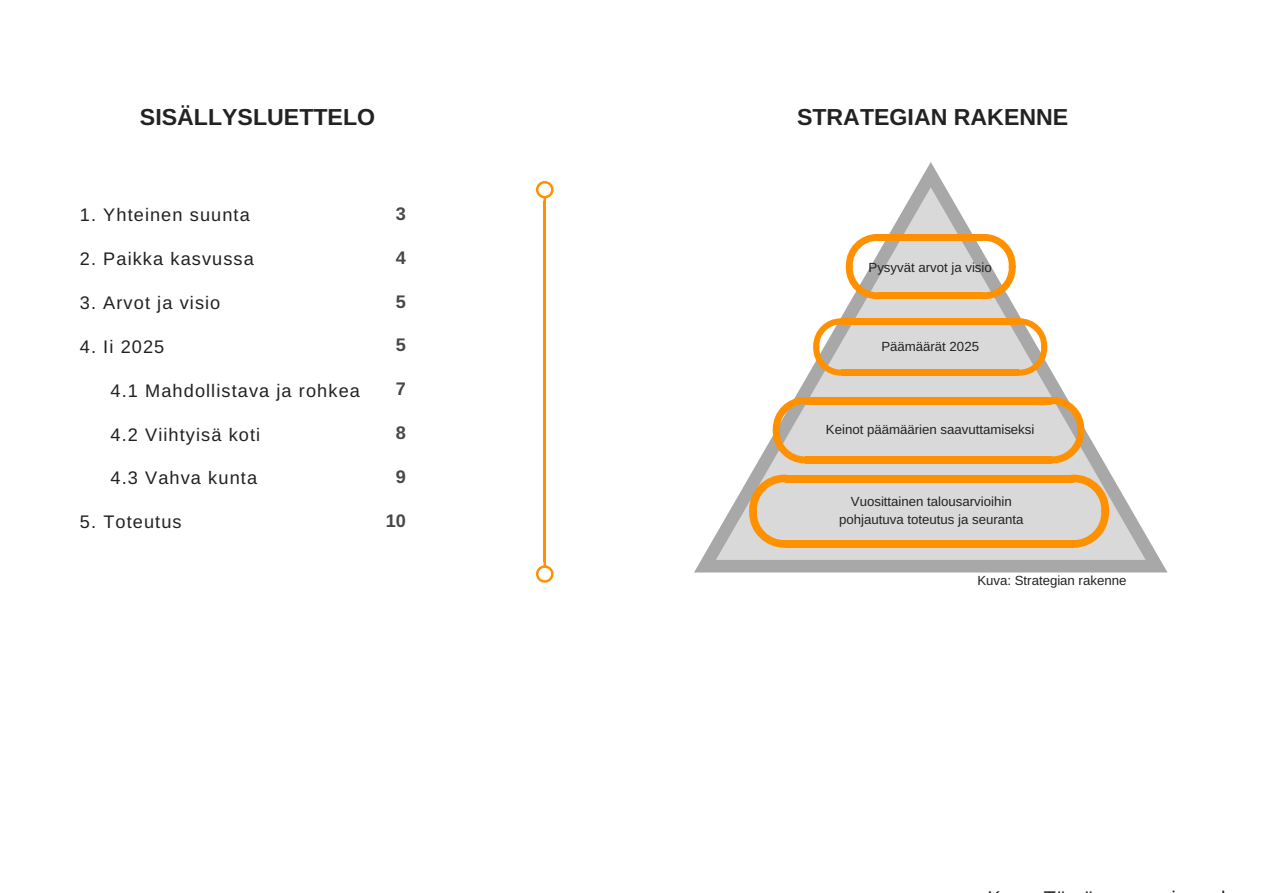
<style>
.page{position:relative;width:1263px;height:893px;background:#fff}
.page>*{position:absolute;margin:0;border:0;box-sizing:border-box;transform-origin:0 0}
.t1{font:700 23.1px "Arimo";color:#222}
.t2{font:18.15px "Arimo";letter-spacing:.06em;color:#212121}
.t3{font:700 18.15px "Arimo";color:#474747}
.t4{font:13.2px/18px "Arimo";color:#222;text-align:center}
</style>
<div class="page">
<hr style="left:543px;top:201px;width:3px;height:360px;background:#ff9100">
<svg style="left:536px;top:181px;width:18px;height:21px"></svg>
<svg style="left:536px;top:561px;width:18px;height:22px"></svg>
<svg style="left:694px;top:162px;width:473px;height:410px"></svg>
<div style="left:878px;top:234px;width:105px;height:7px;background:#ff9100"></div>
<div style="left:878px;top:292px;width:105px;height:7px;background:#ff9100"></div>
<svg style="left:846px;top:234px;width:33px;height:65px"></svg>
<svg style="left:982px;top:234px;width:34px;height:65px"></svg>
<div style="left:842px;top:318px;width:177px;height:6px;background:#ff9100"></div>
<div style="left:842px;top:370px;width:177px;height:6px;background:#ff9100"></div>
<svg style="left:813px;top:318px;width:30px;height:58px"></svg>
<svg style="left:1017px;top:318px;width:30px;height:58px"></svg>
<div style="left:806px;top:397px;width:246px;height:7px;background:#ff9100"></div>
<div style="left:806px;top:456px;width:246px;height:7px;background:#ff9100"></div>
<svg style="left:773px;top:397px;width:34px;height:66px;background:#ddbc90"></svg>
<svg style="left:1050px;top:397px;width:34px;height:66px;background:#e0bf94"></svg>
<div style="left:785px;top:475px;width:288px;height:7px;background:#ff9100"></div>
<div style="left:785px;top:540px;width:288px;height:8px;background:#ff9100"></div>
<svg style="left:749px;top:475px;width:38px;height:73px;background:#e0bf95"></svg>
<svg style="left:1071px;top:475px;width:38px;height:73px;background:#e1c196"></svg>
<h1 class="t1" style="left:140px;top:104px;width:237px">SISÄLLYSLUETTELO</h1>
<h2 class="t2" style="left:80px;top:205px;width:172px">1. Yhteinen suunta</h2>
<h2 class="t2" style="left:80px;top:249px;width:176px">2. Paikka kasvussa</h2>
<h2 class="t2" style="left:80px;top:293px;width:142px">3. Arvot ja visio</h2>
<h2 class="t2" style="left:80px;top:336px;width:86px">4. Ii 2025</h2>
<h2 class="t2" style="left:111px;top:380px;width:251px">4.1 Mahdollistava ja rohkea</h2>
<h2 class="t2" style="left:111px;top:424px;width:151px">4.2 Viihtyisä koti</h2>
<h2 class="t2" style="left:111px;top:468px;width:148px">4.3 Vahva kunta</h2>
<h2 class="t2" style="left:80px;top:512px;width:103px">5. Toteutus</h2>
<h2 class="t3" style="left:396px;top:203px;width:12px">3</h2>
<h2 class="t3" style="left:396px;top:247px;width:12px">4</h2>
<h2 class="t3" style="left:396px;top:291px;width:12px">5</h2>
<h2 class="t3" style="left:396px;top:335px;width:12px">5</h2>
<h2 class="t3" style="left:396px;top:379px;width:12px">7</h2>
<h2 class="t3" style="left:396px;top:423px;width:12px">8</h2>
<h2 class="t3" style="left:396px;top:467px;width:12px">9</h2>
<h2 class="t3" style="left:386px;top:510px;width:22px">10</h2>
<h1 class="t1" style="left:797px;top:104px;width:273px">STRATEGIAN RAKENNE</h1>
<p class="t4" style="left:868px;top:259px;width:125px">Pysyvät arvot ja visio</p>
<p class="t4" style="left:881px;top:337px;width:99px">Päämäärät 2025</p>
<p class="t4" style="left:826px;top:421px;width:210px">Keinot päämäärien saavuttamiseksi</p>
<p class="t4" style="left:839px;top:493px;width:186px">Vuosittainen talousarvioihin pohjautuva toteutus ja seuranta</p>
<p class="t4" style="left:977px;top:571px;width:150px">Kuva: Strategian rakenne</p>
</div>
